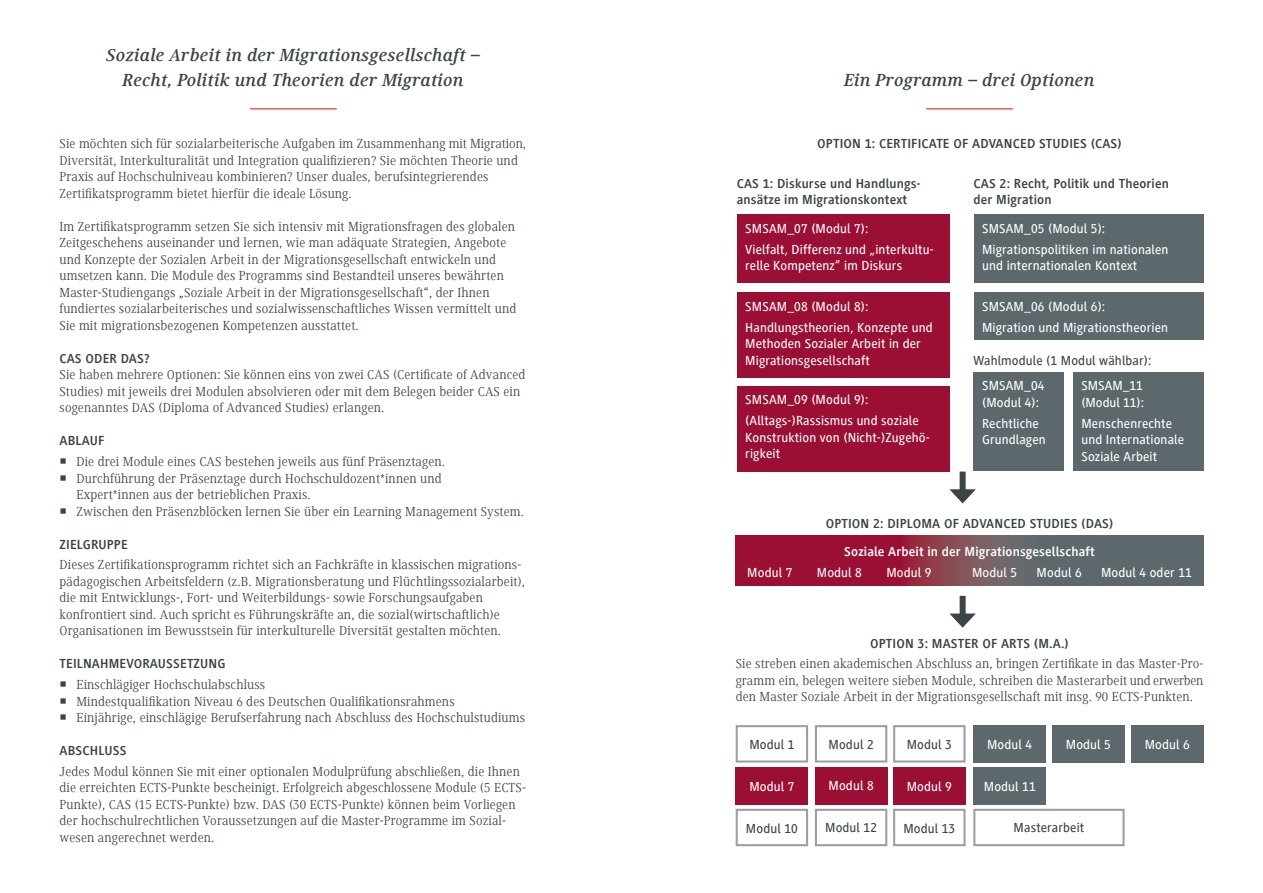
<style>
.page{position:relative;width:1263px;height:893px;background:#fff}
.page>*{position:absolute;margin:0;border:0;box-sizing:border-box;transform-origin:0 0}
.t1{font:italic 700 18px/25.5px "Generis Serif Com";letter-spacing:.01em;color:#3c4448;text-align:center}
.t2{font:13.5px/16.5px "Generis Serif Com";letter-spacing:.01em;color:#3c4448}
.t3{font:500 13.5px/16.5px "Generis Sans Com";letter-spacing:.01em;color:#fff}
.t4{font:700 13.5px/16.5px "Generis Sans Com";letter-spacing:.01em;color:#3c4448}
.t5{font:500 13.5px "Generis Sans Com";letter-spacing:.01em;color:#3c4448}
.t6{font:700 13.5px "Generis Sans Com";letter-spacing:.01em;color:#fff}
</style>
<div class="page">
<div style="left:737px;top:214px;width:212px;height:68px;background:#9b0f34"></div>
<div style="left:973px;top:214px;width:230px;height:68px;background:#5d686d"></div>
<div style="left:737px;top:292px;width:212px;height:85px;background:#9b0f34"></div>
<div style="left:973px;top:292px;width:230px;height:48px;background:#5d686d"></div>
<div style="left:737px;top:386px;width:212px;height:85px;background:#9b0f34"></div>
<div style="left:973px;top:372px;width:91px;height:99px;background:#5d686d"></div>
<div style="left:1073px;top:372px;width:130px;height:99px;background:#5d686d"></div>
<hr style="left:250px;top:109px;width:87px;height:1px;background:#e3000f">
<hr style="left:926px;top:109px;width:87px;height:1px;background:#e3000f">
<div style="left:736px;top:725px;width:72px;height:37px;border:2px solid #9c9fa1"></div>
<div style="left:736px;top:809px;width:72px;height:37px;border:2px solid #9c9fa1"></div>
<div style="left:815px;top:725px;width:72px;height:37px;border:2px solid #9c9fa1"></div>
<div style="left:893px;top:725px;width:72px;height:37px;border:2px solid #9c9fa1"></div>
<div style="left:815px;top:809px;width:72px;height:37px;border:2px solid #9c9fa1"></div>
<div style="left:893px;top:809px;width:72px;height:37px;border:2px solid #9c9fa1"></div>
<div style="left:973px;top:809px;width:151px;height:37px;border:2px solid #9c9fa1"></div>
<div style="left:736px;top:767px;width:72px;height:37px;background:#9b0f34"></div>
<div style="left:815px;top:767px;width:72px;height:37px;background:#9b0f34"></div>
<div style="left:893px;top:767px;width:72px;height:37px;background:#9b0f34"></div>
<div style="left:973px;top:725px;width:73px;height:38px;background:#5d686d"></div>
<div style="left:1052px;top:725px;width:72px;height:38px;background:#5d686d"></div>
<div style="left:973px;top:767px;width:73px;height:37px;background:#5d686d"></div>
<div style="left:1131px;top:725px;width:72px;height:38px;background:#5d686d"></div>
<svg style="left:736px;top:536px;width:467px;height:50px;background:#7d4153"></svg>
<div style="left:960px;top:472px;width:6px;height:23px;background:#3c4448"></div>
<svg style="left:949px;top:489px;width:27px;height:14px"></svg>
<div style="left:960px;top:596px;width:6px;height:23px;background:#3c4448"></div>
<svg style="left:949px;top:613px;width:27px;height:15px"></svg>
<h1 class="t1" style="left:107px;top:42px;width:375px">Soziale Arbeit in der Migrationsgesellschaft –<br>Recht, Politik und Theorien der Migration</h1>
<p class="t2" style="left:60px;top:136px;width:468px">Sie möchten sich für sozialarbeiterische Aufgaben im Zusammenhang mit Migration, Diversität, Interkulturalität und Integration qualifizieren? Sie möchten Theorie und Praxis auf Hochschulniveau kombinieren? Unser duales, berufsintegrierendes Zertifikatsprogramm bietet hierfür die ideale Lösung.</p>
<p class="t2" style="left:60px;top:218px;width:458px">Im Zertifikatsprogramm setzen Sie sich intensiv mit Migrationsfragen des globalen Zeitgeschehens auseinander und lernen, wie man adäquate Strategien, Angebote und Konzepte der Sozialen Arbeit in der Migrationsgesellschaft entwickeln und umsetzen kann. Die Module des Programms sind Bestandteil unseres bewährten Master-Studiengangs „Soziale Arbeit in der Migrationsgesellschaft“, der Ihnen fundiertes sozialarbeiterisches und sozialwissenschaftliches Wissen vermittelt und Sie mit migrationsbezogenen Kompetenzen ausstattet.</p>
<p class="t4" style="left:60px;top:350px;width:92px">CAS ODER DAS?</p>
<p class="t2" style="left:60px;top:367px;width:467px">Sie haben mehrere Optionen: Sie können eins von zwei CAS (Certificate of Advanced<br>Studies) mit jeweils drei Modulen absolvieren oder mit dem Belegen beider CAS ein sogenanntes DAS (Diploma of Advanced Studies) erlangen.</p>
<p class="t4" style="left:60px;top:433px;width:46px">ABLAUF</p>
<p class="t2" style="left:76px;top:453px;width:449px">Die drei Module eines CAS bestehen jeweils aus fünf Präsenztagen.<br>Durchführung der Präsenztage durch Hochschuldozent*innen und<br>Expert*innen aus der betrieblichen Praxis.<br>Zwischen den Präsenzblöcken lernen Sie über ein Learning Management System.</p>
<p class="t4" style="left:60px;top:536px;width:70px">ZIELGRUPPE</p>
<p class="t2" style="left:60px;top:557px;width:467px">Dieses Zertifikationsprogramm richtet sich an Fachkräfte in klassischen migrations&shy;pädagogischen Arbeitsfeldern (z.B. Migrationsberatung und Flüchtlingssozialarbeit), die mit Entwicklungs-, Fort- und Weiterbildungs- sowie Forschungsaufgaben konfrontiert sind. Auch spricht es Führungskräfte an, die sozial(wirtschaftlich)e Organisationen im Bewusstsein für interkulturelle Diversität gestalten möchten.</p>
<p class="t4" style="left:60px;top:656px;width:167px">TEILNAHMEVORAUSSETZUNG</p>
<p class="t2" style="left:76px;top:676px;width:450px">Einschlägiger Hochschulabschluss<br>Mindestqualifikation Niveau 6 des Deutschen Qualifikationsrahmens<br>Einjährige, einschlägige Berufserfahrung nach Abschluss des Hochschulstudiums</p>
<p class="t4" style="left:60px;top:742px;width:68px">ABSCHLUSS</p>
<p class="t2" style="left:60px;top:763px;width:468px">Jedes Modul können Sie mit einer optionalen Modulprüfung abschließen, die Ihnen die erreichten ECTS-Punkte bescheinigt. Erfolgreich abgeschlossene Module (5 ECTS-Punkte), CAS (15 ECTS-Punkte) bzw. DAS (30 ECTS-Punkte) können beim Vorliegen der hochschulrechtlichen Voraussetzungen auf die Master-Programme im Sozial&shy;wesen angerechnet werden.</p>
<h1 class="t1" style="left:844px;top:68px;width:252px">Ein Programm – drei Optionen</h1>
<p class="t4" style="left:817px;top:136px;width:306px">OPTION 1: CERTIFICATE OF ADVANCED STUDIES (CAS)</p>
<p class="t4" style="left:737px;top:175px;width:184px">CAS 1: Diskurse und Handlungs&shy;ansätze im Migrationskontext</p>
<p class="t4" style="left:973px;top:175px;width:197px">CAS 2: Recht, Politik und Theorien der Migration</p>
<p class="t3" style="left:745px;top:218px;width:190px;line-height:20.7px">SMSAM_07 (Modul 7):<br>Vielfalt, Differenz und „interkultu-</p>
<p class="t3" style="left:745px;top:257px;width:158px">relle Kompetenz“ im Diskurs</p>
<p class="t3" style="left:745px;top:296px;width:189px;line-height:20.7px">SMSAM_08 (Modul 8):<br>Handlungstheorien, Konzepte und</p>
<p class="t3" style="left:745px;top:335px;width:177px">Methoden Sozialer Arbeit in der<br>Migrationsgesellschaft</p>
<p class="t3" style="left:745px;top:390px;width:175px;line-height:20.7px">SMSAM_09 (Modul 9): (Alltags-)Rassismus und soziale</p>
<p class="t3" style="left:745px;top:429px;width:186px">Konstruktion von (Nicht-)Zugehö&shy;rigkeit</p>
<p class="t3" style="left:982px;top:218px;width:188px;line-height:20.7px">SMSAM_05 (Modul 5):<br>Migrationspolitiken im nationalen</p>
<p class="t3" style="left:982px;top:257px;width:157px">und internationalen Kontext</p>
<p class="t3" style="left:982px;top:296px;width:187px;line-height:20.7px">SMSAM_06 (Modul 6):<br>Migration und Migrationstheorien</p>
<p class="t5" style="left:973px;top:354px;width:179px">Wahlmodule (1 Modul wählbar):</p>
<p class="t3" style="left:982px;top:378px;width:64px">SMSAM_04 (Modul 4):</p>
<p class="t3" style="left:982px;top:415px;width:65px">Rechtliche<br>Grundlagen</p>
<p class="t3" style="left:1081px;top:378px;width:64px">SMSAM_11 (Modul 11):</p>
<p class="t3" style="left:1081px;top:415px;width:104px">Menschenrechte und Internationale<br>Soziale Arbeit</p>
<p class="t4" style="left:826px;top:515px;width:289px">OPTION 2: DIPLOMA OF ADVANCED STUDIES (DAS)</p>
<p class="t6" style="left:844px;top:544px;width:252px">Soziale Arbeit in der Migrationsgesellschaft</p>
<p class="t3" style="left:747px;top:564px;width:47px">Modul 7</p>
<p class="t3" style="left:817px;top:564px;width:47px">Modul 8</p>
<p class="t3" style="left:886px;top:564px;width:47px">Modul 9</p>
<p class="t3" style="left:972px;top:564px;width:47px">Modul 5</p>
<p class="t3" style="left:1037px;top:564px;width:47px">Modul 6</p>
<p class="t3" style="left:1101px;top:564px;width:92px">Modul 4 oder 11</p>
<p class="t4" style="left:870px;top:635px;width:200px">OPTION 3: MASTER OF ARTS (M.A.)</p>
<p class="t2" style="left:736px;top:656px;width:469px;text-align:justify">Sie streben einen akademischen Abschluss an, bringen Zertifikate in das Master-Pro&shy;gramm ein, belegen weitere sieben Module, schreiben die Masterarbeit und erwerben den Master Soziale Arbeit in der Migrationsgesellschaft mit insg. 90 ECTS-Punkten.</p>
<p class="t5" style="left:749px;top:737px;width:47px">Modul 1</p>
<p class="t5" style="left:828px;top:737px;width:47px">Modul 2</p>
<p class="t5" style="left:907px;top:737px;width:47px">Modul 3</p>
<p class="t3" style="left:749px;top:778px;width:47px">Modul 7</p>
<p class="t3" style="left:828px;top:778px;width:47px">Modul 8</p>
<p class="t3" style="left:907px;top:778px;width:47px">Modul 9</p>
<p class="t3" style="left:987px;top:736px;width:47px">Modul 4</p>
<p class="t3" style="left:1066px;top:736px;width:47px">Modul 5</p>
<p class="t3" style="left:984px;top:778px;width:53px">Modul 11</p>
<p class="t5" style="left:746px;top:821px;width:53px">Modul 10</p>
<p class="t5" style="left:825px;top:820px;width:53px">Modul 12</p>
<p class="t5" style="left:903px;top:821px;width:53px">Modul 13</p>
<p class="t5" style="left:1014px;top:820px;width:72px">Masterarbeit</p>
<p class="t3" style="left:1145px;top:736px;width:47px">Modul 6</p>
</div>
